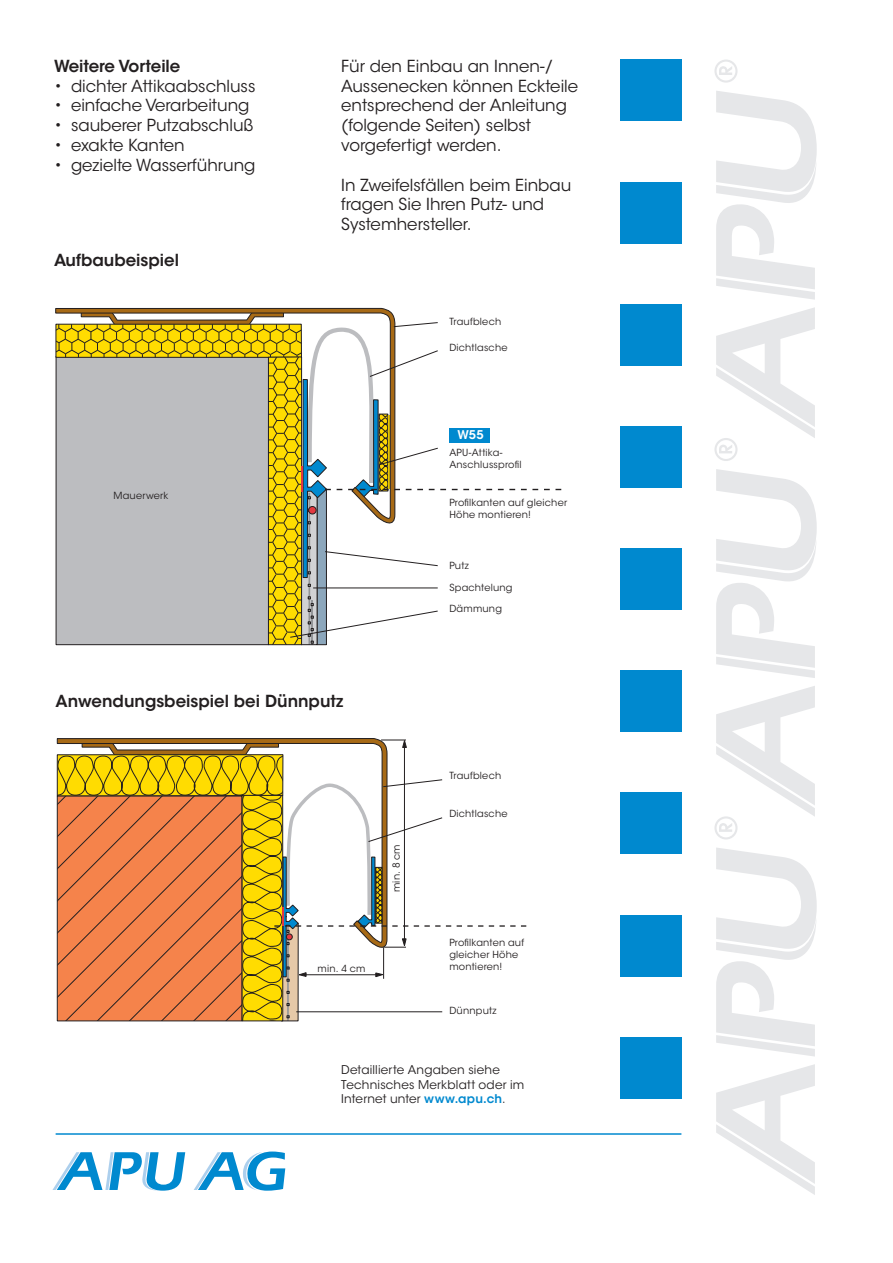
<style>
.page{position:relative;width:893px;height:1263px;background:#fff}
.page>*{position:absolute;margin:0;border:0;box-sizing:border-box;transform-origin:0 0}
.t1{font:16.5px/19.8px "ITC Avant Garde Std";color:#231f20}
.t2{font:600 16.5px "ITC Avant Garde Std";color:#231f20}
.t3{font:12px/14.4px "ITC Avant Garde Std";letter-spacing:.015em;color:#231f20}
.t4{font:600 12px "ITC Avant Garde Std";color:#fff}
.t5{font:9.75px/12px "ITC Avant Garde Std";letter-spacing:.025em;color:#231f20}
.s1{font-weight:600;color:#0089cf}
</style>
<div class="page">
<svg style="left:716px;top:848px;width:101px;height:208px"></svg>
<svg style="left:716px;top:1064px;width:99px;height:131px"></svg>
<svg style="left:716px;top:91px;width:101px;height:209px"></svg>
<svg style="left:714px;top:60px;width:23px;height:23px"></svg>
<svg style="left:716px;top:469px;width:101px;height:209px"></svg>
<svg style="left:714px;top:686px;width:101px;height:153px"></svg>
<svg style="left:714px;top:307px;width:101px;height:154px"></svg>
<svg style="left:52px;top:1152px;width:133px;height:39px"></svg>
<svg style="left:194px;top:1151px;width:91px;height:40px"></svg>
<hr style="left:56px;top:1133px;width:625px;height:2px;background:#0089cf">
<div style="left:620px;top:1037px;width:61px;height:61px;background:#0089cf"></div>
<div style="left:620px;top:915px;width:61px;height:61px;background:#0089cf"></div>
<div style="left:620px;top:792px;width:61px;height:62px;background:#0089cf"></div>
<div style="left:620px;top:670px;width:61px;height:62px;background:#0089cf"></div>
<div style="left:620px;top:548px;width:61px;height:62px;background:#0089cf"></div>
<div style="left:620px;top:426px;width:61px;height:62px;background:#0089cf"></div>
<div style="left:620px;top:304px;width:61px;height:62px;background:#0089cf"></div>
<div style="left:620px;top:182px;width:61px;height:61px;background:#0089cf"></div>
<div style="left:620px;top:60px;width:61px;height:61px;background:#0089cf"></div>
<svg style="left:57px;top:740px;width:469px;height:281px"></svg>
<hr style="left:296px;top:1011px;width:146px;height:1px;background:#231f20">
<svg style="left:55px;top:308px;width:336px;height:221px;background:#8b632d"></svg>
<svg style="left:56px;top:312px;width:505px;height:333px"></svg>
<div style="left:450px;top:428px;width:40px;height:14px;background:#0089cf"></div>
<p class="t2" style="left:54px;top:55px;width:128px">Weitere Vorteile</p>
<p class="t1" style="left:54px;top:76px;width:203px">• dichter Attikaabschluss</p>
<p class="t1" style="left:54px;top:96px;width:197px">• einfache Verarbeitung</p>
<p class="t1" style="left:54px;top:115px;width:201px">• sauberer Putzabschluß</p>
<p class="t1" style="left:54px;top:135px;width:132px">• exakte Kanten</p>
<p class="t1" style="left:54px;top:155px;width:203px">• gezielte Wasserführung</p>
<p class="t2" style="left:54px;top:249px;width:127px">Aufbaubeispiel</p>
<p class="t5" style="left:113px;top:489px;width:57px">Mauerwerk</p>
<p class="t1" style="left:341px;top:56px;width:238px">Für den Einbau an Innen-/<br>Aussenecken können Eckteile entsprechend der Anleitung (folgende Seiten) selbst vorgefertigt werden.</p>
<p class="t1" style="left:341px;top:175px;width:232px">In Zweifelsfällen beim Einbau fragen Sie Ihren Putz- und<br>Systemhersteller.</p>
<p class="t5" style="left:449px;top:315px;width:53px">Traufblech</p>
<p class="t5" style="left:449px;top:341px;width:60px">Dichtlasche</p>
<p class="t4" style="left:457px;top:427px;width:28px">W55</p>
<p class="t5" style="left:449px;top:447px;width:74px">APU-Attika-<br>Anschlussprofil</p>
<p class="t5" style="left:449px;top:497px;width:119px">Profilkanten auf gleicher<br>Höhe montieren!</p>
<p class="t5" style="left:449px;top:560px;width:21px">Putz</p>
<p class="t5" style="left:449px;top:582px;width:65px">Spachtelung</p>
<p class="t5" style="left:449px;top:603px;width:54px">Dämmung</p>
<p class="t2" style="left:56px;top:691px;width:289px">Anwendungsbeispiel bei Dünnputz</p>
<p class="t5" style="left:391px;top:892px;width:49px;rotate:-90deg">min. 8 cm</p>
<p class="t5" style="left:318px;top:962px;width:49px">min. 4 cm</p>
<p class="t5" style="left:449px;top:769px;width:53px">Traufblech</p>
<p class="t5" style="left:449px;top:808px;width:60px">Dichtlasche</p>
<p class="t5" style="left:449px;top:936px;width:76px">Profilkanten auf gleicher Höhe montieren!</p>
<p class="t5" style="left:449px;top:1004px;width:49px">Dünnputz</p>
<p class="t3" style="left:341px;top:1063px;width:185px">Detaillierte Angaben siehe<br>Technisches Merkblatt oder im<br>Internet unter <span class="s1">www.apu.ch</span>.</p>
</div>
